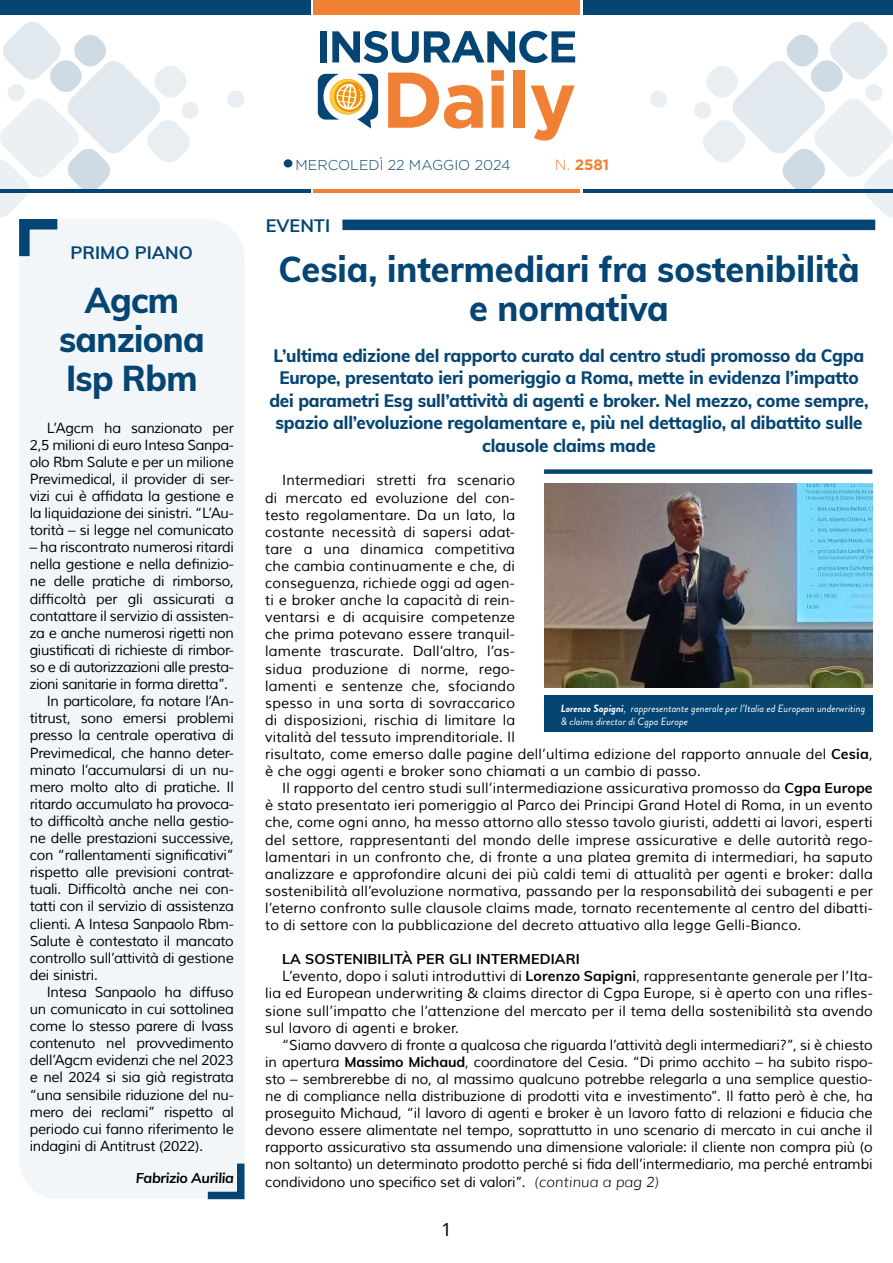
<style>
.page{position:relative;width:893px;height:1263px;background:#fff}
.page>*{position:absolute;margin:0;border:0;box-sizing:border-box;transform-origin:0 0}
.t1{font:800 36px/39px "Muli";color:#054573;text-align:center;scale:.95 1}
.t2{font:800 36px/39px "Muli";letter-spacing:-.02em;color:#054573;text-align:center;scale:.95 1}
.t3{font:800 18px/22.5px "Muli";letter-spacing:-.01em;color:#054573;text-align:center;scale:.95 1}
.t4{font:700 18px "Muli";color:#054573}
.t5{font:18px "Noto Sans";color:#000}
.t6{font:700 15px "Gotham";color:#f08033}
.t7{font:14.25px/17.1px "Muli";letter-spacing:-.01em;color:#000;text-align:justify}
.t8{font:14.25px/17.1px "Muli";letter-spacing:.01em;color:#000}
.t9{font:14.25px "Muli";letter-spacing:-.03em;color:#000}
.t10{font:700 14.25px "Muli";letter-spacing:.01em;color:#000}
.t11{font:300 14.25px "Gotham";color:#054573}
.t12{font:italic 700 14.25px "Muli";letter-spacing:-.025em;color:#000}
.t13{font:italic 10.5px/13.5px "Brandon Grotesque";color:#fff}
.s1{font-weight:300}
.s2{font-weight:700}
.s3{font-weight:300;font-style:italic}
</style>
<div class="page">
<div style="left:0;top:0;width:310px;height:15px;background:#054573"></div>
<div style="left:313px;top:0;width:266px;height:15px;background:#f08033"></div>
<hr style="left:0;top:189px;width:310px;height:3px;background:#054573">
<hr style="left:313px;top:189px;width:266px;height:3px;background:#f08033">
<div style="left:284px;top:159px;width:8px;height:8px;background:#054573;border-radius:50%"></div>
<svg style="left:650px;top:91px;width:17px;height:17px"></svg>
<svg style="left:227px;top:91px;width:17px;height:17px"></svg>
<svg style="left:693px;top:22px;width:200px;height:196px"></svg>
<hr style="left:583px;top:189px;width:310px;height:3px;background:#054573">
<div style="left:583px;top:0;width:310px;height:15px;background:#054573"></div>
<svg style="left:318px;top:74px;width:60px;height:55px"></svg>
<svg style="left:388px;top:73px;width:95px;height:56px"></svg>
<svg style="left:491px;top:70px;width:13px;height:58px"></svg>
<div style="left:513px;top:70px;width:12px;height:58px;background:#f08034"></div>
<svg style="left:531px;top:85px;width:44px;height:56px"></svg>
<div style="left:320px;top:31px;width:6px;height:31px;background:#044574"></div>
<svg style="left:332px;top:31px;width:243px;height:32px"></svg>
<div style="left:342px;top:220px;width:533px;height:10px;background:#054573"></div>
<div style="left:20px;top:219px;width:224px;height:980px;background:#f3f6f8"></div>
<svg style="left:0;top:22px;width:199px;height:245px"></svg>
<svg style="left:200px;top:1156px;width:45px;height:44px"></svg>
<div style="left:544px;top:469px;width:328px;height:5px;background:#054573"></div>
<img style="left:544px;top:483px;width:328px;height:204px">
<div style="left:544px;top:696px;width:329px;height:36px;background:#054573"></div>
<p class="t4" style="left:71px;top:240px;width:124px">PRIMO PIANO</p>
<h1 class="t2" style="left:59px;top:279px;width:155px">Agcm sanziona<br>Isp Rbm</h1>
<p class="t7" style="left:30px;top:419px;width:206px;text-indent:17px">L’Agcm ha sanzionato per 2,5 milioni di euro Intesa Sanpa&shy;olo Rbm Salute e per un milione Previmedical, il provider di ser&shy;vizi cui è affidata la gestione e la liquidazione dei sinistri. “L’Au&shy;torità – si legge nel comunicato</p>
<p class="t7" style="left:30px;top:539px;width:206px">– ha riscontrato numerosi ritardi</p>
<p class="t7" style="left:30px;top:556px;width:206px">nella gestione e nella definizio-</p>
<p class="t7" style="left:30px;top:573px;width:206px">ne delle pratiche di rimborso,</p>
<p class="t7" style="left:30px;top:590px;width:206px">difficoltà per gli assicurati a</p>
<p class="t7" style="left:30px;top:607px;width:206px">contattare il servizio di assisten-</p>
<p class="t7" style="left:30px;top:625px;width:206px">za e anche numerosi rigetti non</p>
<p class="t9" style="left:30px;top:641px;width:206px">giustificati di richieste di rimbor-</p>
<p class="t9" style="left:30px;top:658px;width:206px">so e di autorizzazioni alle presta-</p>
<p class="t9" style="left:30px;top:675px;width:200px">zioni sanitarie in forma diretta”.</p>
<p class="t7" style="left:47px;top:693px;width:189px">In particolare, fa notare l’An-</p>
<p class="t7" style="left:30px;top:710px;width:206px">titrust, sono emersi problemi</p>
<p class="t7" style="left:30px;top:727px;width:206px">presso la centrale operativa di</p>
<p class="t7" style="left:30px;top:744px;width:206px">Previmedical, che hanno deter-</p>
<p class="t7" style="left:30px;top:761px;width:206px">minato l’accumularsi di un nu-</p>
<p class="t7" style="left:30px;top:778px;width:206px">mero molto alto di pratiche. Il</p>
<p class="t7" style="left:30px;top:796px;width:206px">ritardo accumulato ha provoca-</p>
<p class="t7" style="left:30px;top:813px;width:206px">to difficoltà anche nella gestio-</p>
<p class="t7" style="left:30px;top:830px;width:206px">ne delle prestazioni successive,</p>
<p class="t7" style="left:30px;top:847px;width:206px">con “rallentamenti significativi”</p>
<p class="t7" style="left:30px;top:864px;width:206px">rispetto alle previsioni contrat-</p>
<p class="t7" style="left:30px;top:881px;width:206px">tuali. Difficoltà anche nei con-</p>
<p class="t7" style="left:30px;top:898px;width:206px">tatti con il servizio di assistenza</p>
<p class="t7" style="left:30px;top:915px;width:206px">clienti. A Intesa Sanpaolo Rbm-</p>
<p class="t7" style="left:30px;top:932px;width:206px">Salute è contestato il mancato</p>
<p class="t7" style="left:30px;top:949px;width:206px">controllo sull’attività di gestione</p>
<p class="t7" style="left:30px;top:967px;width:70px">dei sinistri.</p>
<p class="t7" style="left:47px;top:984px;width:189px">Intesa Sanpaolo ha diffuso</p>
<p class="t7" style="left:30px;top:1001px;width:206px">un comunicato in cui sottolinea</p>
<p class="t7" style="left:30px;top:1018px;width:206px">come lo stesso parere di Ivass</p>
<p class="t7" style="left:30px;top:1035px;width:206px">contenuto nel provvedimento</p>
<p class="t7" style="left:30px;top:1052px;width:206px">dell’Agcm evidenzi che nel 2023</p>
<p class="t7" style="left:30px;top:1069px;width:206px">e nel 2024 si sia già registrata</p>
<p class="t7" style="left:30px;top:1086px;width:206px">“una sensibile riduzione del nu-</p>
<p class="t7" style="left:30px;top:1103px;width:206px">mero dei reclami” rispetto al</p>
<p class="t7" style="left:30px;top:1120px;width:206px">periodo cui fanno riferimento le</p>
<p class="t7" style="left:30px;top:1138px;width:175px">indagini di Antitrust (2022).</p>
<p class="t12" style="left:136px;top:1167px;width:99px">Fabrizio Aurilia</p>
<p class="t11" style="left:296px;top:157px;width:216px">MERCOLEDÌ 22 MAGGIO 2024</p>
<p class="t6" style="left:555px;top:156px;width:56px"><span class="s1">N.</span> 2581</p>
<p class="t4" style="left:266px;top:212px;width:66px">EVENTI</p>
<h1 class="t1" style="left:278px;top:248px;width:613px">Cesia, intermediari fra sostenibilità e normativa</h1>
<p class="t3" style="left:269px;top:343px;width:632px">L’ultima edizione del rapporto curato dal centro studi promosso da Cgpa Europe, presentato ieri pomeriggio a Roma, mette in evidenza l’impatto dei parametri Esg sull’attività di agenti e broker. Nel mezzo, come sempre, spazio all’evoluzione regolamentare e, più nel dettaglio, al dibattito sulle clausole claims made</p>
<p class="t8" style="left:265px;top:472px;width:609px;text-indent:17px">Intermediari stretti fra scenario<br>di mercato ed evoluzione del con-<br>testo regolamentare. Da un lato, la<br>costante necessità di sapersi adat-<br>tare a una dinamica competitiva<br>che cambia continuamente e che, di<br>conseguenza, richiede oggi ad agen-<br>ti e broker anche la capacità di rein-<br>ventarsi e di acquisire competenze<br>che prima potevano essere tranquil-<br>lamente trascurate. Dall’altro, l’as-<br>sidua produzione di norme, rego-<br>lamenti e sentenze che, sfociando<br>spesso in una sorta di sovraccarico<br>di disposizioni, rischia di limitare la<br>vitalità del tessuto imprenditoriale. Il<br>risultato, come emerso dalle pagine dell’ultima edizione del rapporto annuale del <span class="s2">Cesia</span>, è che oggi agenti e broker sono chiamati a un cambio di passo.</p>
<p class="t7" style="left:265px;top:780px;width:609px;text-indent:17px">Il rapporto del centro studi sull’intermediazione assicurativa promosso da <span class="s2">Cgpa Europe </span>è stato presentato ieri pomeriggio al Parco dei Principi Grand Hotel di Roma, in un evento che, come ogni anno, ha messo attorno allo stesso tavolo giuristi, addetti ai lavori, esperti del settore, rappresentanti del mondo delle imprese assicurative e delle autorità rego&shy;lamentari in un confronto che, di fronte a una platea gremita di intermediari, ha saputo analizzare e approfondire alcuni dei più caldi temi di attualità per agenti e broker: dalla sostenibilità all’evoluzione normativa, passando per la responsabilità dei subagenti e per l’eterno confronto sulle clausole claims made, tornato recentemente al centro del dibatti&shy;to di settore con la pubblicazione del decreto attuativo alla legge Gelli-Bianco.</p>
<p class="t10" style="left:282px;top:949px;width:299px">LA SOSTENIBILITÀ PER GLI INTERMEDIARI</p>
<p class="t8" style="left:282px;top:968px;width:592px">L’evento, dopo i saluti introduttivi di <span class="s2">Lorenzo Sapigni</span>, rappresentante generale per l’Ita-</p>
<p class="t8" style="left:265px;top:985px;width:609px">lia ed European underwriting &amp; claims director di Cgpa Europe, si è aperto con una rifles-</p>
<p class="t8" style="left:265px;top:1002px;width:609px">sione sull’impatto che l’attenzione del mercato per il tema della sostenibilità sta avendo</p>
<p class="t8" style="left:265px;top:1019px;width:195px">sul lavoro di agenti e broker.</p>
<p class="t7" style="left:282px;top:1036px;width:592px">“Siamo davvero di fronte a qualcosa che riguarda l’attività degli intermediari?”, si è chiesto</p>
<p class="t7" style="left:265px;top:1054px;width:609px">in apertura <span class="s2">Massimo Michaud</span>, coordinatore del Cesia. “Di primo acchito – ha subito rispo-</p>
<p class="t7" style="left:265px;top:1071px;width:609px">sto – sembrerebbe di no, al massimo qualcuno potrebbe relegarla a una semplice questio-</p>
<p class="t7" style="left:265px;top:1088px;width:609px">ne di compliance nella distribuzione di prodotti vita e investimento”. Il fatto però è che, ha</p>
<p class="t7" style="left:265px;top:1105px;width:609px">proseguito Michaud, “il lavoro di agenti e broker è un lavoro fatto di relazioni e fiducia che</p>
<p class="t7" style="left:265px;top:1122px;width:609px">devono essere alimentate nel tempo, soprattutto in uno scenario di mercato in cui anche il</p>
<p class="t7" style="left:265px;top:1139px;width:609px">rapporto assicurativo sta assumendo una dimensione valoriale: il cliente non compra più (o</p>
<p class="t7" style="left:265px;top:1156px;width:609px">non soltanto) un determinato prodotto perché si fida dell’intermediario, ma perché entrambi</p>
<p class="t7" style="left:265px;top:1173px;width:395px">condividono uno specifico set di valori”. <span class="s3">(continua a pag 2)</span></p>
<p class="t13" style="left:561px;top:701px;width:306px"><span class="s2">Lorenzo Sapigni</span>, rappresentante generale per l’Italia ed European underwriting &amp; claims director di Cgpa Europe</p>
<p class="t5" style="left:441px;top:1217px;width:12px">1</p>
</div>
